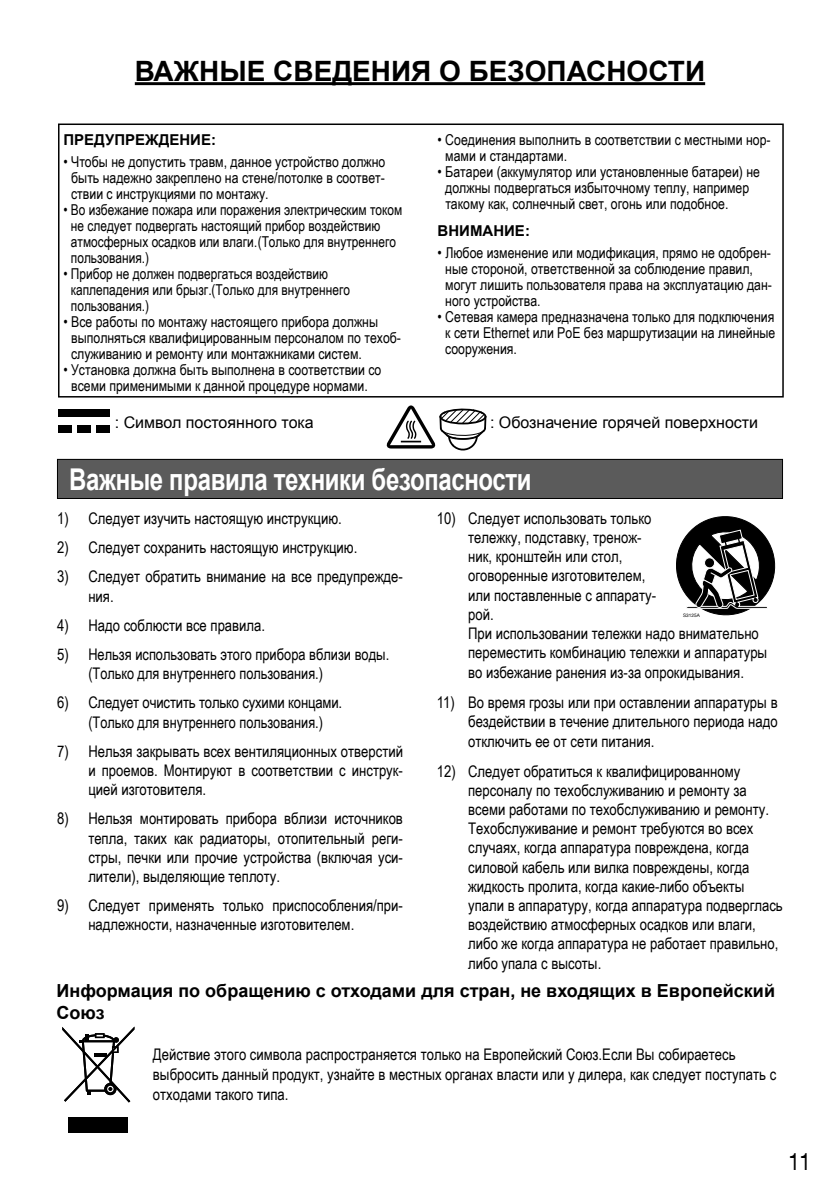
<style>
.page{position:relative;width:840px;height:1191px;background:#fff}
.page>*{position:absolute;margin:0;border:0;box-sizing:border-box;transform-origin:0 0}
.t1{font:700 30px "Arial";letter-spacing:-.015em;color:#fff;scale:.8 1}
.t2{font:700 28px "Arial";color:#000}
.t3{font:24px "Helvetica Neue LT Com";color:#000;scale:.85 1}
.t4{font:700 18px/22px "Arial";color:#000}
.t5{font:16px/19.2px "Arial Narrow";color:#000}
.t6{font:16px "Arial";color:#000}
.t7{font:15px/16px "Arial Narrow";color:#000}
.t8{font:700 15px "Arial";color:#000}
.t9{font:4.8px "Helvetica Neue LT";color:#000}
.s1{font-family:"Shin Go Pro Light 90 msp RKSJ H"}
</style>
<div class="page">
<hr style="left:135px;top:82px;width:570px;height:3px;background:#000">
<div style="left:57px;top:459px;width:726px;height:39px;background:#5b5b5b"></div>
<div style="left:57px;top:459px;width:726px;height:40px;border:1px solid #000"></div>
<svg style="left:676px;top:516px;width:100px;height:100px"></svg>
<svg style="left:62px;top:1027px;width:72px;height:75px"></svg>
<div style="left:68px;top:1117px;width:60px;height:15px;background:#000"></div>
<div style="left:58px;top:123px;width:726px;height:274px;border:2px solid #000"></div>
<div style="left:58px;top:409px;width:51px;height:7px;background:#000"></div>
<div style="left:58px;top:425px;width:14px;height:8px;background:#000"></div>
<div style="left:96px;top:425px;width:14px;height:8px;background:#000"></div>
<div style="left:77px;top:425px;width:14px;height:8px;background:#000"></div>
<svg style="left:386px;top:405px;width:101px;height:46px"></svg>
<h2 class="t2" style="left:135px;top:55px;width:572px">ВАЖНЫЕ СВЕДЕНИЯ О БЕЗОПАСНОСТИ</h2>
<p class="t8" style="left:63px;top:131px;width:154px">ПРЕДУПРЕЖДЕНИЕ:</p>
<p class="t7" style="left:71px;top:153px;width:316px;text-align:justify;text-indent:-8px">• Чтобы не допустить травм, данное устройство должно быть надежно закреплено на стене/потолке в соответ&shy;ствии с инструкциями по монтажу.</p>
<p class="t7" style="left:71px;top:201px;width:333px;text-indent:-7px">• Во избежание пожара или поражения электрическим током не следует подвергать настоящий прибор воздействию атмосферных осадков или влаги<span class="s1">.</span>(Только для внутреннего пользования.)</p>
<p class="t7" style="left:71px;top:265px;width:281px;text-indent:-7px">• Прибор не должен подвергаться воздействию каплепадения или брызг.(Только для внутреннего пользования.)</p>
<p class="t7" style="left:71px;top:313px;width:331px;text-indent:-8px">• Все работы по монтажу настоящего прибора должны выполняться квалифицированным персоналом по техоб&shy;служиванию и ремонту или монтажниками систем.</p>
<p class="t7" style="left:63px;top:361px;width:320px;text-align:center">• Установка должна быть выполнена в соответствии со всеми применимыми к данной процедуре нормами.</p>
<p class="t7" style="left:445px;top:131px;width:327px;text-indent:-8px">• Соединения выполнить в соответствии с местными нор&shy;мами и стандартами.</p>
<p class="t7" style="left:445px;top:163px;width:316px;text-indent:-8px">• Батареи (аккумулятор или установленные батареи) не должны подвергаться избыточному теплу, например такому как, солнечный свет, огонь или подобное.</p>
<p class="t8" style="left:438px;top:223px;width:94px">ВНИМАНИЕ:</p>
<p class="t7" style="left:445px;top:244px;width:328px;text-indent:-8px">• Любое изменение или модификация, прямо не одобрен&shy;ные стороной, ответственной за соблюдение правил, могут лишить пользователя права на эксплуатацию дан&shy;ного устройства.</p>
<p class="t7" style="left:445px;top:308px;width:332px;text-align:justify;text-indent:-8px">• Сетевая камера предназначена только для подключения к сети Ethernet или PoE без маршрутизации на линейные сооружения.</p>
<p class="t6" style="left:115px;top:413px;width:201px">: Символ постоянного тока</p>
<p class="t6" style="left:490px;top:413px;width:270px">: Обозначение горячей поверхности</p>
<h1 class="t1" style="left:69px;top:462px;width:580px">Важные правила техники безопасности</h1>
<p class="t5" style="left:57px;top:508px;width:286px">1) Следует изучить настоящую инструкцию.</p>
<p class="t5" style="left:57px;top:537px;width:302px">2) Следует сохранить настоящую инструкцию.</p>
<p class="t5" style="left:88px;top:567px;width:316px;text-indent:-31px">3) Следует обратить внимание на все предупрежде&shy;ния.</p>
<p class="t5" style="left:57px;top:615px;width:210px">4) Надо соблюсти все правила.</p>
<p class="t5" style="left:88px;top:644px;width:303px;text-indent:-31px">5) Нельзя использовать этого прибора вблизи воды. (Только для внутреннего пользования.)</p>
<p class="t5" style="left:88px;top:693px;width:255px;text-indent:-31px">6) Следует очистить только сухими концами. (Только для внутреннего пользования.)</p>
<p class="t5" style="left:88px;top:741px;width:316px;text-align:justify;text-indent:-31px">7) Нельзя закрывать всех вентиляционных отверстий и проемов. Монтируют в соответствии с инструк&shy;цией изготовителя.</p>
<p class="t5" style="left:88px;top:809px;width:316px;text-align:justify;text-indent:-31px">8) Нельзя монтировать прибора вблизи источников тепла, таких как радиаторы, отопительный реги&shy;стры, печки или прочие устройства (включая уси&shy;лители), выделяющие теплоту.</p>
<p class="t5" style="left:88px;top:895px;width:316px;text-indent:-31px">9) Следует применять только приспособления/при&shy;надлежности, назначенные изготовителем.</p>
<p class="t5" style="left:468px;top:508px;width:301px;text-indent:-31px">10) Следует использовать только<br>тележку, подставку, тренож-<br>ник, кронштейн или стол,<br>оговоренные изготовителем,<br>или поставленные с аппарату-<br>рой.<br>При использовании тележки надо внимательно переместить комбинацию тележки и аппаратуры во избежание ранения из-за опрокидывания.</p>
<p class="t5" style="left:468px;top:692px;width:311px;text-align:justify;text-indent:-31px">11) Во время грозы или при оставлении аппаратуры в бездействии в течение длительного периода надо отключить ее от сети питания.</p>
<p class="t5" style="left:468px;top:761px;width:316px;text-indent:-31px">12) Следует обратиться к квалифицированному персоналу по техобслуживанию и ремонту за всеми работами по техобслуживанию и ремонту.<br>Техобслуживание и ремонт требуются во всех случаях, когда аппаратура повреждена, когда силовой кабель или вилка повреждены, когда жидкость пролита, когда какие-либо объекты упали в аппаратуру, когда аппаратура подверглась воздействию атмосферных осадков или влаги, либо же когда аппаратура не работает правильно, либо упала с высоты.</p>
<p class="t9" style="left:683px;top:613px;width:18px">S3125A</p>
<p class="t4" style="left:57px;top:979px;width:720px">Информация по обращению с отходами для стран, не входящих в Европейский<br>Союз</p>
<p class="t5" style="left:153px;top:1043px;width:625px;line-height:20px">Действие этого символа распространяется только на Европейский Союз.Если Вы собираетесь выбросить данный продукт, узнайте в местных органах власти или у дилера, как следует поступать с отходами такого типа.</p>
<h3 class="t3" style="left:789px;top:1153px;width:28px">11</h3>
</div>
